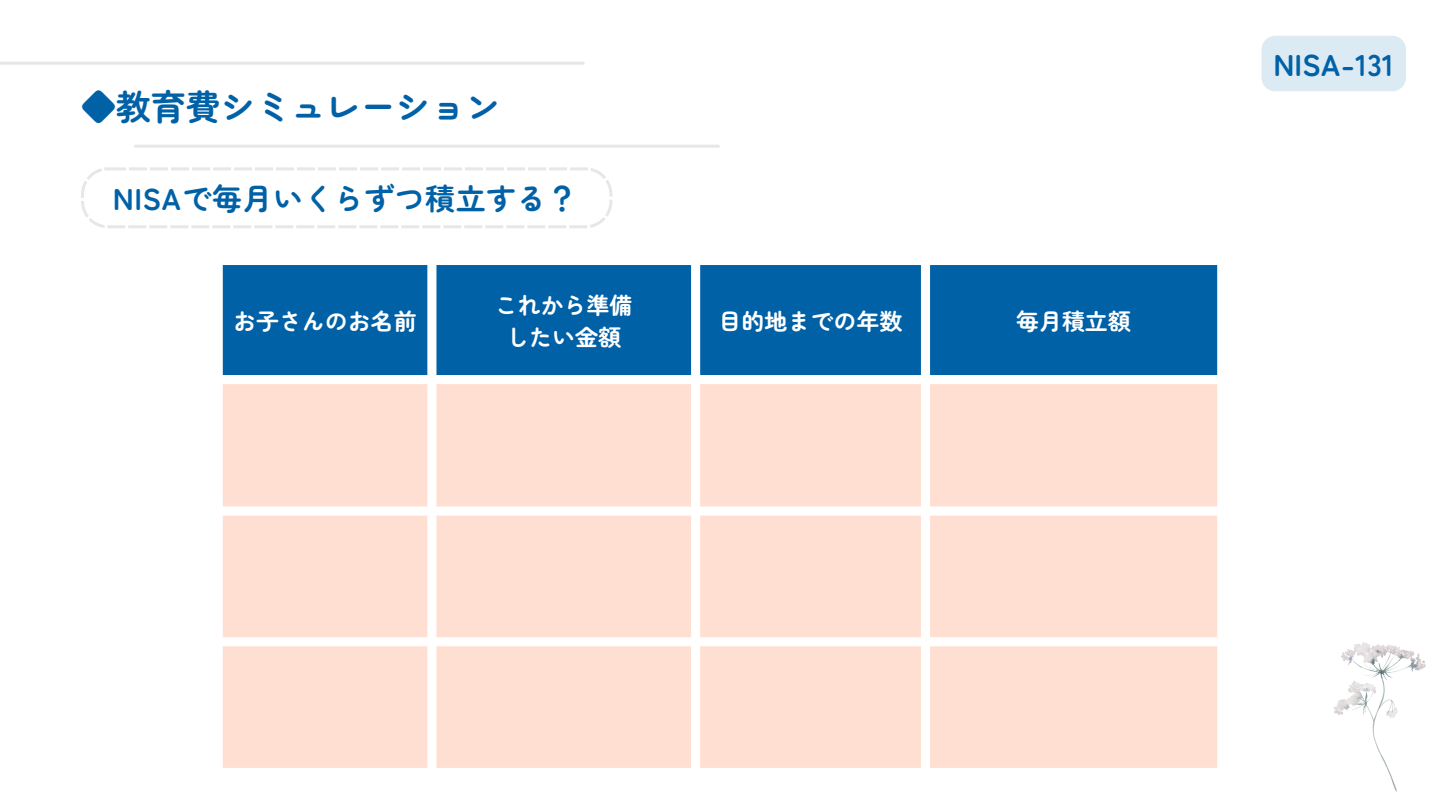
<style>
.page{position:relative;width:1440px;height:810px;background:#fff}
.page>*{position:absolute;margin:0;border:0;box-sizing:border-box;transform-origin:0 0}
.t1{font:700 35px "Zen Maru Gothic";color:#0061a7}
.t2{font:700 30px "Zen Maru Gothic";letter-spacing:.015em;color:#0061a7}
.t3{font:700 23px "Zen Maru Gothic";color:#fff}
</style>
<div class="page">
<div style="left:223px;top:265px;width:994px;height:110px;background:#0061a7"></div>
<svg style="left:223px;top:384px;width:994px;height:384px;background:#ffe1d4"></svg>
<hr style="left:135px;top:146px;width:585px;height:1px;background:#e7e7e7">
<hr style="left:0;top:63px;width:585px;height:1px;background:#e7e7e7">
<img style="left:1334px;top:642px;width:92px;height:149px">
<hr style="left:134px;top:145px;width:585px;height:3px;background:#e7e7e7">
<hr style="left:0;top:62px;width:584px;height:3px;background:#e7e7e7">
<div style="left:1261px;top:36px;width:145px;height:55px;background:#dceaf4;border-radius:14px"></div>
<svg style="left:81px;top:167px;width:531px;height:61px"></svg>
<p class="t1" style="left:81px;top:79px;width:421px">◆教育費シミュレーション</p>
<p class="t2" style="left:113px;top:175px;width:466px">NISAで毎月いくらずつ積立する？</p>
<p class="t3" style="left:233px;top:303px;width:185px">お子さんのお名前</p>
<p class="t3" style="left:495px;top:287px;width:139px">これから準備</p>
<h1 class="t3" style="left:506px;top:319px;width:116px">したい金額</h1>
<p class="t3" style="left:719px;top:303px;width:185px">目的地までの年数</p>
<p class="t3" style="left:1016px;top:303px;width:116px">毎月積立額</p>
<p class="t2" style="left:1273px;top:41px;width:122px">NISA-131</p>
</div>
